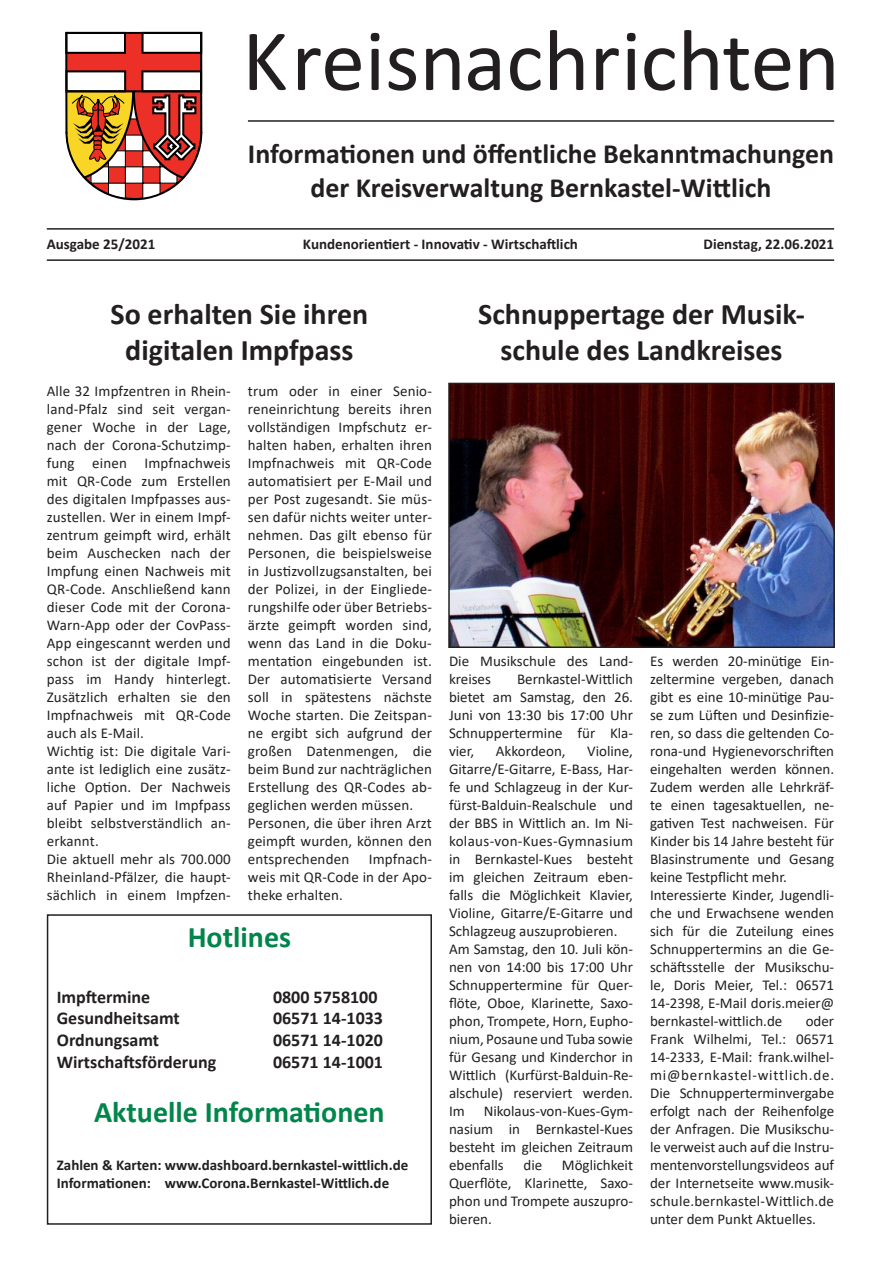
<style>
.page{position:relative;width:881px;height:1263px;background:#fff}
.page>*{position:absolute;margin:0;border:0;box-sizing:border-box;transform-origin:0 0}
.t1{font:87.9px "Calibri";color:#231f20}
.t2{font:700 30px/36px "Calibri";color:#231f20;text-align:center}
.t3{font:700 30px "Calibri";color:#00854a}
.t4{font:700 27.9px/33.5px "Calibri";color:#231f20;text-align:center}
.t5{font:700 18px "Calibri";color:#231f20}
.t6{font:15px/18px "Calibri";color:#231f20}
.t7{font:700 15px/18px "Calibri";color:#231f20}
</style>
<div class="page">
<hr style="left:47px;top:259px;width:786px;height:2px;background:#231f20">
<hr style="left:47px;top:228px;width:786px;height:2px;background:#231f20">
<svg style="left:65px;top:32px;width:137px;height:168px"></svg>
<hr style="left:248px;top:120px;width:585px;height:2px;background:#231f20">
<img style="left:451px;top:386px;width:380px;height:259px">
<div style="left:448px;top:383px;width:386px;height:265px;border:2px solid #231f20"></div>
<div style="left:47px;top:914px;width:385px;height:311px;border:2px solid #231f20"></div>
<h1 class="t1" style="left:242px;top:0;width:599px">Kreisnachrichten</h1>
<h3 class="t4" style="left:248px;top:137px;width:587px">Informationen und öffentliche Bekanntmachungen der Kreisverwaltung Bernkastel-Wittlich</h3>
<p class="t7" style="left:47px;top:235px;width:110px">Ausgabe 25/2021</p>
<p class="t7" style="left:303px;top:235px;width:276px">Kundenorientiert - Innovativ - Wirtschaftlich</p>
<p class="t7" style="left:703px;top:235px;width:132px">Dienstag, 22.06.2021</p>
<h2 class="t2" style="left:110px;top:296px;width:259px">So erhalten Sie ihren digitalen Impfpass</h2>
<p class="t6" style="left:47px;top:382px;width:185px">Alle 32 Impfzentren in Rhein&shy;land-Pfalz sind seit vergan&shy;gener Woche in der Lage, nach der Corona-Schutzimp&shy;fung einen Impfnachweis mit QR-Code zum Erstellen des digitalen Impfpasses aus&shy;zustellen. Wer in einem Impf&shy;zentrum geimpft wird, erhält beim Auschecken nach der<br>Impfung einen Nachweis mit<br>QR-Code. Anschließend kann dieser Code mit der Corona-<br>Warn-App oder der CovPass-<br>App eingescannt werden und schon ist der digitale Impf&shy;pass im Handy hinterlegt.<br>Zusätzlich erhalten sie den<br>Impfnachweis mit QR-Code auch als E-Mail.<br>Wichtig ist: Die digitale Vari&shy;ante ist lediglich eine zusätz&shy;liche Option. Der Nachweis auf Papier und im Impfpass bleibt selbstverständlich an&shy;erkannt.<br>Die aktuell mehr als 700.000<br>Rheinland-Pfälzer, die haupt&shy;sächlich in einem Impfzen-</p>
<p class="t6" style="left:248px;top:382px;width:185px">trum oder in einer Senio&shy;reneinrichtung bereits ihren vollständigen Impfschutz er&shy;halten haben, erhalten ihren<br>Impfnachweis mit QR-Code automatisiert per E-Mail und per Post zugesandt. Sie müs&shy;sen dafür nichts weiter unter&shy;nehmen. Das gilt ebenso für<br>Personen, die beispielsweise in Justizvollzugsanstalten, bei der Polizei, in der Eingliede&shy;rungshilfe oder über Betriebs&shy;ärzte geimpft worden sind, wenn das Land in die Doku&shy;mentation eingebunden ist.<br>Der automatisierte Versand soll in spätestens nächste<br>Woche starten. Die Zeitspan&shy;ne ergibt sich aufgrund der großen Datenmengen, die beim Bund zur nachträglichen<br>Erstellung des QR-Codes ab&shy;geglichen werden müssen.<br>Personen, die über ihren Arzt geimpft wurden, können den entsprechenden</p>
<p class="t6" style="left:248px;top:850px;width:185px;text-align:justify;text-indent:121px">Impfnach&shy;weis mit QR-Code in der Apo&shy;theke erhalten.</p>
<h2 class="t3" style="left:187px;top:916px;width:105px">Hotlines</h2>
<p class="t5" style="left:57px;top:984px;width:95px">Impftermine</p>
<p class="t5" style="left:273px;top:984px;width:106px">0800 5758100</p>
<p class="t5" style="left:57px;top:1006px;width:124px">Gesundheitsamt</p>
<p class="t5" style="left:273px;top:1006px;width:111px">06571 14-1033</p>
<p class="t5" style="left:57px;top:1027px;width:104px">Ordnungsamt</p>
<p class="t5" style="left:273px;top:1027px;width:111px">06571 14-1020</p>
<p class="t5" style="left:57px;top:1049px;width:161px">Wirtschaftsförderung</p>
<p class="t5" style="left:273px;top:1049px;width:111px">06571 14-1001</p>
<h2 class="t3" style="left:94px;top:1090px;width:292px">Aktuelle Informationen</h2>
<p class="t7" style="left:57px;top:1156px;width:353px">Zahlen &amp; Karten: www.dashboard.bernkastel-wittlich.de<br>Informationen: www.Corona.Bernkastel-Wittlich.de</p>
<h2 class="t2" style="left:478px;top:296px;width:328px">Schnuppertage der Musik&shy;schule des Landkreises</h2>
<p class="t6" style="left:449px;top:652px;width:185px">Die Musikschule des Land&shy;kreises</p>
<p class="t6" style="left:449px;top:670px;width:185px;text-align:justify;text-indent:68px">Bernkastel-Wittlich bietet am Samstag, den 26.<br>Juni von 13:30 bis 17:00 Uhr Schnuppertermine für Kla&shy;vier,</p>
<p class="t6" style="left:449px;top:742px;width:185px;text-indent:138px">Violine,<br>Gitarre/E-Gitarre, E-Bass, Har&shy;fe und Schlagzeug in der Kur&shy;fürst-Balduin-Realschule und der BBS in Wittlich an. Im Ni&shy;kolaus-von-Kues-Gymnasium in Bernkastel-Kues besteht im gleichen Zeitraum eben&shy;falls die Möglichkeit Klavier,<br>Violine, Gitarre/E-Gitarre und<br>Schlagzeug auszuprobieren.<br>Am Samstag, den 10. Juli kön&shy;nen von 14:00 bis 17:00 Uhr<br>Schnuppertermine für Quer&shy;flöte, Oboe, Klarinette, Saxo&shy;phon, Trompete, Horn, Eupho&shy;nium, Posaune und Tuba sowie für Gesang und Kinderchor in<br>Wittlich (Kurfürst-Balduin-Re&shy;alschule) reserviert werden.<br>Im</p>
<p class="t6" style="left:495px;top:742px;width:71px">Akkordeon,</p>
<p class="t6" style="left:449px;top:1102px;width:185px;text-align:justify;text-indent:35px">Nikolaus-von-Kues-Gym&shy;nasium in Bernkastel-Kues besteht im gleichen Zeitraum ebenfalls</p>
<p class="t6" style="left:449px;top:1156px;width:185px;text-align:justify;text-indent:113px">Möglichkeit Querflöte, Klarinette, Saxo&shy;phon und Trompete auszupro&shy;bieren.</p>
<p class="t6" style="left:523px;top:1156px;width:20px">die</p>
<p class="t6" style="left:649px;top:652px;width:185px">Es werden 20-minütige Ein&shy;zeltermine vergeben, danach gibt es eine 10-minütige Pau&shy;se zum Lüften und Desinfizie&shy;ren, so dass die geltenden Co&shy;rona-und Hygienevorschriften eingehalten werden können.<br>Zudem werden alle Lehrkräf&shy;te einen tagesaktuellen, ne&shy;gativen Test nachweisen. Für<br>Kinder bis 14 Jahre besteht für<br>Blasinstrumente und Gesang keine Testpflicht mehr.<br>Interessierte Kinder, Jugendli&shy;che und Erwachsene wenden sich für die Zuteilung eines<br>Schnuppertermins an die Ge&shy;schäftsstelle der Musikschu&shy;le, Doris Meier, Tel.: 06571<br>14-2398, E-Mail doris.meier@ bernkastel-wittlich.de</p>
<p class="t6" style="left:649px;top:1012px;width:185px;text-align:justify;text-indent:155px">oder Frank Wilhelmi, Tel.: 06571<br>14-2333, E-Mail: frank.wilhel&shy;mi@bernkastel-wittlich.de.<br>Die Schnupperterminvergabe erfolgt nach der Reihenfolge der Anfragen. Die Musikschu&shy;le verweist auch auf die Instru&shy;mentenvorstellungsvideos auf der Internetseite www.musik&shy;schule.bernkastel-Wittlich.de unter dem Punkt Aktuelles.</p>
</div>
